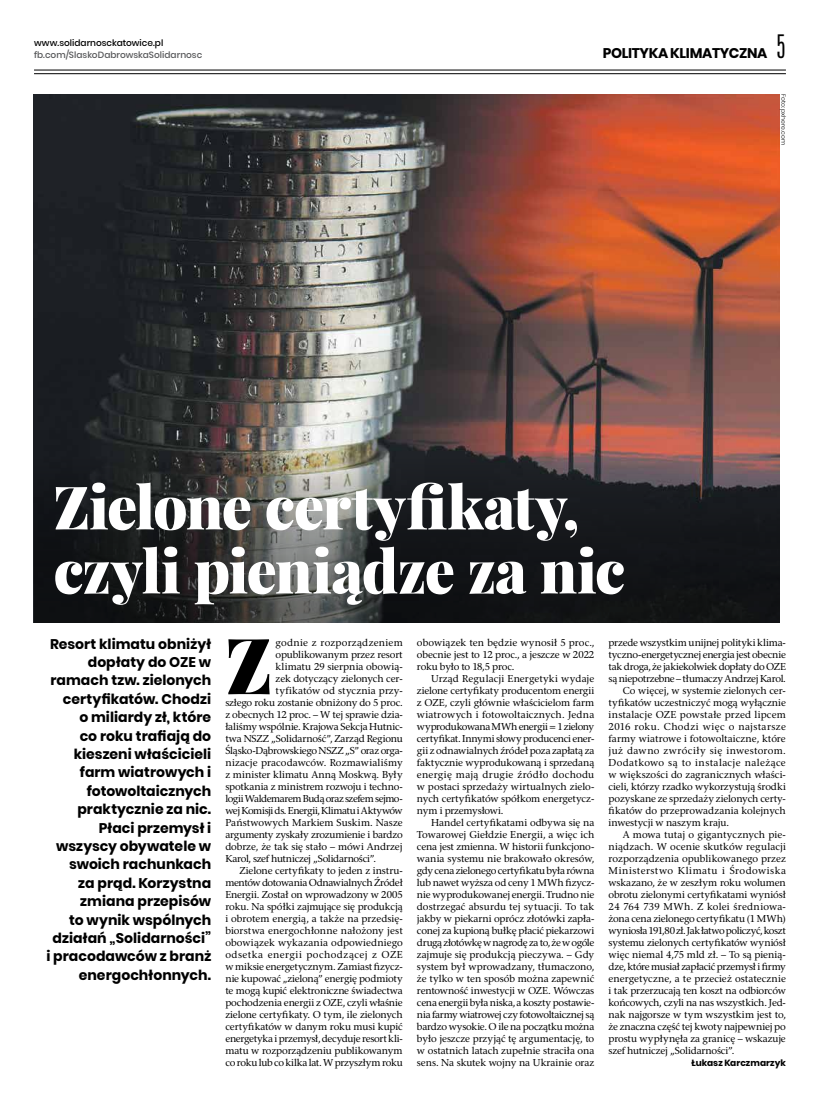
<style>
.page{position:relative;width:820px;height:1106px;background:#fff}
.page>*{position:absolute;margin:0;border:0;box-sizing:border-box;transform-origin:0 0}
.t1{font:900 77.7px "Playfair Display";color:#000}
.t2{font:900 60px/64px "Playfair Display";letter-spacing:-.02em;color:#fff}
.t3{font:700 14px/18.4px "Poppins";color:#000;text-align:right}
.t4{font:700 14px "Poppins";letter-spacing:-.025em;color:#000}
.t5{font:10px/12px "Rashel EFN";letter-spacing:-.01em;color:#000;text-align:justify}
.t6{font:10px "Rashel EFN";letter-spacing:-.03em;color:#000}
.t7{font:10px "Rashel EFN";letter-spacing:.01em;color:#000}
.t8{font:10px "Rashel EFN";letter-spacing:.035em;color:#000}
.t9{font:10px "Rashel EFN";letter-spacing:.015em;color:#000}
.t10{font:10px "Rashel EFN";letter-spacing:-.04em;color:#000}
.t11{font:10px "Rashel EFN";letter-spacing:-.035em;color:#000}
.t12{font:10px "Rashel EFN";letter-spacing:-.045em;color:#000}
.t13{font:10px "Rashel EFN";letter-spacing:.05em;color:#000}
.t14{font:10px "Rashel EFN";letter-spacing:.045em;color:#000}
.t15{font:10px "Rashel EFN";letter-spacing:.02em;color:#000}
.t16{font:10px "Rashel EFN";letter-spacing:.025em;color:#000}
.t17{font:500 9px "Poppins";color:#58595b}
.t18{font:500 9px "Poppins";color:#000}
.t19{font:700 9px "Poppins";letter-spacing:.005em;color:#000}
.t20{font:300 6px "Poppins";letter-spacing:.01em;color:#000}
.s1{font-family:"Antonio";font-weight:300;font-size:27px}
</style>
<div class="page">
<hr style="left:34px;top:70px;width:751px;height:1px;background:#000">
<hr style="left:34px;top:73px;width:751px;height:1px;background:#000">
<img style="left:34px;top:94px;width:745px;height:336px">
<svg style="left:34px;top:430px;width:745px;height:192px;background:#353132"></svg>
<h3 class="t3" style="left:757px;top:44px;width:30px">a <span class="s1">5</span></h3>
<p class="t18" style="left:34px;top:38px;width:131px">www.solidarnosckatowice.pl</p>
<p class="t17" style="left:34px;top:50px;width:170px">fb.com/SlaskoDabrowskaSolidarnosc</p>
<h3 class="t4" style="left:602px;top:45px;width:137px">polityka klimatyczn</h3>
<h2 class="t2" style="left:53px;top:474px;width:573px">Zielone certyfikaty, czyli pieniądze za nic</h2>
<p class="t20" style="left:786px;top:94px;width:53px;rotate:90deg">Foto: pxhere.com</p>
<p class="t3" style="left:46px;top:634px;width:166px">Resort klimatu obniżył dopłaty do OZE w ramach tzw. zielonych certyfikatów. Chodzi<br>o miliardy zł, które<br>co roku trafiają do kieszeni właścicieli farm wiatrowych i fotowoltaicznych praktycznie za nic.<br>Płaci przemysł i wszyscy obywatele w swoich rachunkach<br>za prąd. Korzystna zmiana przepisów<br>to wynik wspólnych działań „Solidarności” i pracodawców z branż energochłonnych.</p>
<h1 class="t1" style="left:225px;top:615px;width:49px">Z</h1>
<p class="t16" style="left:275px;top:636px;width:129px">godnie z rozporządzeniem</p>
<p class="t5" style="left:275px;top:648px;width:129px">opublikowanym przez resort</p>
<p class="t5" style="left:275px;top:660px;width:129px">klimatu 29 sierpnia obowią-</p>
<p class="t5" style="left:275px;top:672px;width:129px">zek dotyczący zielonych cer-</p>
<p class="t9" style="left:275px;top:684px;width:129px">tyfikatów od stycznia przy-</p>
<p class="t5" style="left:225px;top:696px;width:179px">szłego roku zostanie obniżony do 5 proc.</p>
<p class="t5" style="left:225px;top:708px;width:179px">z obecnych 12 proc. – W tej sprawie dzia-</p>
<p class="t5" style="left:225px;top:720px;width:179px">łaliśmy wspólnie. Krajowa Sekcja Hutnic-</p>
<p class="t5" style="left:225px;top:732px;width:179px">twa NSZZ „Solidarność”, Zarząd Regionu</p>
<p class="t6" style="left:225px;top:744px;width:179px">Śląsko-Dąbrowskiego NSZZ „S” oraz orga-</p>
<p class="t7" style="left:225px;top:756px;width:179px">nizacje pracodawców. Rozmawialiśmy</p>
<p class="t5" style="left:225px;top:768px;width:179px">z minister klimatu Anną Moskwą. Były</p>
<p class="t5" style="left:225px;top:780px;width:179px">spotkania z ministrem rozwoju i techno-</p>
<p class="t12" style="left:225px;top:792px;width:179px">logii Waldemarem Budą oraz szefem sejmo-</p>
<p class="t11" style="left:225px;top:804px;width:179px">wej Komisji ds. Energii, Klimatu i Aktywów</p>
<p class="t5" style="left:225px;top:816px;width:179px">Państwowych Markiem Suskim. Nasze</p>
<p class="t5" style="left:225px;top:828px;width:179px">argumenty zyskały zrozumienie i bardzo</p>
<p class="t5" style="left:225px;top:840px;width:179px">dobrze, że tak się stało – mówi Andrzej</p>
<p class="t5" style="left:225px;top:852px;width:152px">Karol, szef hutniczej „Solidarności”.</p>
<p class="t5" style="left:239px;top:864px;width:165px">Zielone certyfikaty to jeden z instru-</p>
<p class="t6" style="left:225px;top:876px;width:179px">mentów dotowania Odnawialnych Źródeł</p>
<p class="t5" style="left:225px;top:888px;width:179px">Energii. Został on wprowadzony w 2005</p>
<p class="t5" style="left:225px;top:900px;width:179px">roku. Na spółki zajmujące się produkcją</p>
<p class="t5" style="left:225px;top:912px;width:179px">i obrotem energią, a także na przedsię-</p>
<p class="t5" style="left:225px;top:924px;width:179px">biorstwa energochłonne nałożony jest</p>
<p class="t7" style="left:225px;top:936px;width:179px">obowiązek wykazania odpowiedniego</p>
<p class="t14" style="left:225px;top:948px;width:179px">odsetka energii pochodzącej z OZE</p>
<p class="t5" style="left:225px;top:960px;width:179px">w miksie energetycznym. Zamiast fizycz-</p>
<p class="t5" style="left:225px;top:972px;width:179px">nie kupować „zieloną” energię podmioty</p>
<p class="t5" style="left:225px;top:984px;width:179px">te mogą kupić elektroniczne świadectwa</p>
<p class="t5" style="left:225px;top:996px;width:179px">pochodzenia energii z OZE, czyli właśnie</p>
<p class="t5" style="left:225px;top:1008px;width:179px">zielone certyfikaty. O tym, ile zielonych</p>
<p class="t5" style="left:225px;top:1020px;width:179px">certyfikatów w danym roku musi kupić</p>
<p class="t6" style="left:225px;top:1032px;width:179px">energetyka i przemysł, decyduje resort kli-</p>
<p class="t5" style="left:225px;top:1044px;width:179px">matu w rozporządzeniu publikowanym</p>
<p class="t5" style="left:225px;top:1056px;width:179px">co roku lub co kilka lat. W przyszłym roku</p>
<p class="t5" style="left:417px;top:636px;width:179px">obowiązek ten będzie wynosił 5 proc., obecnie jest to 12 proc., a jeszcze w 2022 roku było to 18,5 proc.</p>
<p class="t5" style="left:417px;top:672px;width:179px;text-indent:14px">Urząd Regulacji Energetyki wydaje zielone certyfikaty producentom energii z OZE, czyli głównie właścicielom farm wiatrowych i fotowoltaicznych. Jedna wyprodukowana MWh energii = 1 zielony certyfikat. Innymi słowy producenci ener&shy;gii z odnawialnych źródeł poza zapłatą za faktycznie wyprodukowaną i sprzedaną energię mają drugie źródło dochodu w postaci sprzedaży wirtualnych zielo&shy;nych certyfikatów spółkom energetycz&shy;nym i przemysłowi.</p>
<p class="t5" style="left:417px;top:816px;width:179px;text-indent:14px">Handel certyfikatami odbywa się na Towarowej Giełdzie Energii, a więc ich cena jest zmienna. W historii funkcjono&shy;wania systemu nie brakowało okresów, gdy cena zielonego certyfikatu była równa lub nawet wyższa od ceny 1 MWh fizycz&shy;nie wyprodukowanej energii. Trudno nie dostrzegać absurdu tej sytuacji. To tak jakby w piekarni oprócz złotówki zapła&shy;conej za kupioną bułkę płacić piekarzowi drugą złotówkę w nagrodę za to, że w ogóle zajmuje się produkcją pieczywa. – Gdy system był wprowadzany, tłumaczono, że tylko w ten sposób można zapewnić rentowność inwestycji w OZE. Wówczas cena energii była niska, a koszty postawie&shy;nia farmy wiatrowej czy fotowoltaicznej są bardzo wysokie. O ile na początku można było jeszcze przyjąć tę argumentację, to w ostatnich latach zupełnie straciła ona sens. Na skutek wojny na Ukrainie oraz</p>
<p class="t5" style="left:608px;top:636px;width:179px">przede wszystkim unijnej polityki klima-</p>
<p class="t6" style="left:608px;top:648px;width:179px">tyczno-energetycznej energia jest obecnie</p>
<p class="t6" style="left:608px;top:660px;width:179px">tak droga, że jakiekolwiek dopłaty do OZE</p>
<p class="t5" style="left:608px;top:672px;width:179px">są niepotrzebne – tłumaczy Andrzej Karol.</p>
<p class="t5" style="left:622px;top:684px;width:165px">Co więcej, w systemie zielonych cer-</p>
<p class="t5" style="left:608px;top:696px;width:179px">tyfikatów uczestniczyć mogą wyłącznie</p>
<p class="t9" style="left:608px;top:708px;width:179px">instalacje OZE powstałe przed lipcem</p>
<p class="t8" style="left:608px;top:720px;width:179px">2016 roku. Chodzi więc o najstarsze</p>
<p class="t5" style="left:608px;top:732px;width:179px">farmy wiatrowe i fotowoltaiczne, które</p>
<p class="t8" style="left:608px;top:744px;width:179px">już dawno zwróciły się inwestorom.</p>
<p class="t8" style="left:608px;top:756px;width:179px">Dodatkowo są to instalacje należące</p>
<p class="t7" style="left:608px;top:768px;width:179px">w większości do zagranicznych właści-</p>
<p class="t5" style="left:608px;top:780px;width:179px">cieli, którzy rzadko wykorzystują środki</p>
<p class="t5" style="left:608px;top:792px;width:179px">pozyskane ze sprzedaży zielonych certy-</p>
<p class="t5" style="left:608px;top:804px;width:179px">fikatów do przeprowadzania kolejnych</p>
<p class="t5" style="left:608px;top:816px;width:122px">inwestycji w naszym kraju.</p>
<p class="t5" style="left:622px;top:828px;width:165px">A mowa tutaj o gigantycznych pie-</p>
<p class="t9" style="left:608px;top:840px;width:179px">niądzach. W ocenie skutków regulacji</p>
<p class="t5" style="left:608px;top:852px;width:179px">rozporządzenia opublikowanego przez</p>
<p class="t13" style="left:608px;top:864px;width:179px">Ministerstwo Klimatu i Środowiska</p>
<p class="t5" style="left:608px;top:876px;width:179px">wskazano, że w zeszłym roku wolumen</p>
<p class="t5" style="left:608px;top:888px;width:179px">obrotu zielonymi certyfikatami wyniósł</p>
<p class="t15" style="left:608px;top:900px;width:179px">24 764 739 MWh. Z kolei średniowa-</p>
<p class="t5" style="left:608px;top:912px;width:179px">żona cena zielonego certyfikatu (1 MWh)</p>
<p class="t10" style="left:608px;top:924px;width:179px">wyniosła 191,80 zł. Jak łatwo policzyć, koszt</p>
<p class="t5" style="left:608px;top:936px;width:179px">systemu zielonych certyfikatów wyniósł</p>
<p class="t5" style="left:608px;top:948px;width:179px">więc niemal 4,75 mld zł. – To są pienią-</p>
<p class="t6" style="left:608px;top:960px;width:179px">dze, które musiał zapłacić przemysł i firmy</p>
<p class="t5" style="left:608px;top:972px;width:179px">energetyczne, a te przecież ostatecznie</p>
<p class="t5" style="left:608px;top:984px;width:179px">i tak przerzucają ten koszt na odbiorców</p>
<p class="t5" style="left:608px;top:996px;width:179px">końcowych, czyli na nas wszystkich. Jed-</p>
<p class="t5" style="left:608px;top:1008px;width:179px">nak najgorsze w tym wszystkim jest to,</p>
<p class="t5" style="left:608px;top:1020px;width:179px">że znaczna część tej kwoty najpewniej po</p>
<p class="t5" style="left:608px;top:1032px;width:179px">prostu wypłynęła za granicę – wskazuje</p>
<p class="t5" style="left:608px;top:1044px;width:127px">szef hutniczej „Solidarności”.</p>
<p class="t19" style="left:691px;top:1058px;width:96px">Łukasz Karczmarzyk</p>
</div>
